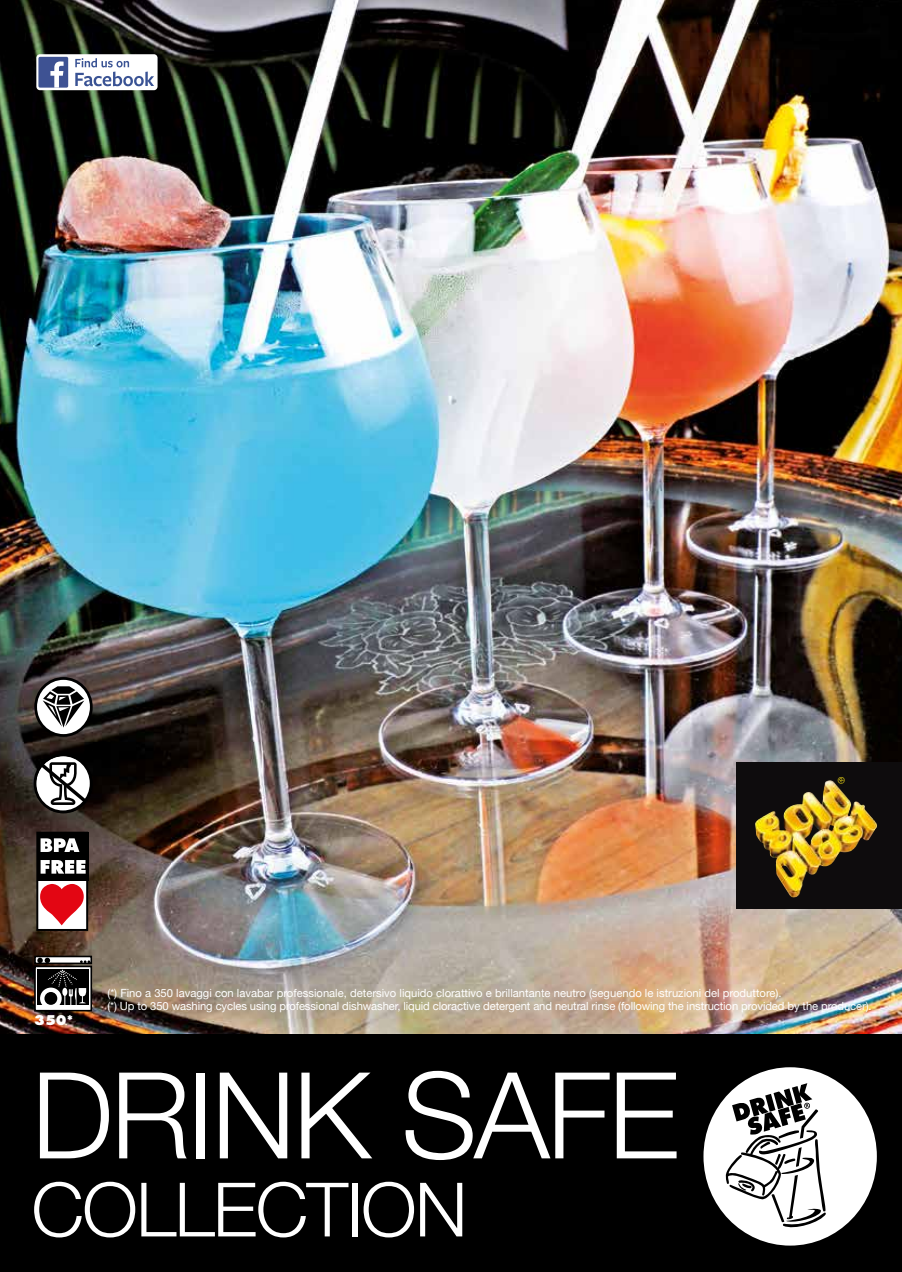
<style>
.page{position:relative;width:902px;height:1272px;background:#fff}
.page>*{position:absolute;margin:0;border:0;box-sizing:border-box;transform-origin:0 0}
.t1{font:300 120px "Helvetica Neue";letter-spacing:-.025em;color:#fff}
.t2{font:300 75px "Helvetica Neue";letter-spacing:-.025em;color:#fff}
.t3{font:800 13.05px "Futura";color:#fff}
.t4{font:11.25px/13.5px "Helvetica Neue";letter-spacing:-.01em;color:#fff}
</style>
<div class="page">
<div style="left:0;top:1033px;width:901px;height:238px;background:#000"></div>
<img style="left:0;top:0;width:901px;height:1033px">
<div style="left:36px;top:54px;width:121px;height:36px;background:#fff;border-radius:4px"></div>
<svg style="left:75px;top:58px;width:79px;height:28px"></svg>
<div style="left:38px;top:57px;width:30px;height:31px;background:#3e5293;border-radius:2px"></div>
<svg style="left:50px;top:61px;width:14px;height:27px"></svg>
<div style="left:34px;top:965px;width:58px;height:46px;border:2px solid #000"></div>
<div style="left:37px;top:968px;width:52px;height:36px;background:#000"></div>
<svg style="left:40px;top:987px;width:22px;height:22px"></svg>
<div style="left:45px;top:992px;width:11px;height:12px;background:#000;border-radius:50%"></div>
<div style="left:44px;top:991px;width:13px;height:13px;border:2px solid #000;border-radius:50%"></div>
<div style="left:35px;top:956px;width:56px;height:7px;background:#fff"></div>
<div style="left:34px;top:955px;width:58px;height:9px;border:2px solid #000"></div>
<svg style="left:80px;top:960px;width:10px;height:3px"></svg>
<svg style="left:37px;top:957px;width:13px;height:6px"></svg>
<svg style="left:48px;top:969px;width:38px;height:40px"></svg>
<div style="left:736px;top:762px;width:165px;height:147px;background:#0e0c0d"></div>
<img style="left:755px;top:780px;width:120px;height:118px">
<div style="left:703px;top:1067px;width:173px;height:178px;background:#fff;border-radius:50%"></div>
<svg style="left:725px;top:1083px;width:101px;height:147px"></svg>
<div style="left:37px;top:832px;width:50px;height:97px;background:#fff"></div>
<div style="left:36px;top:831px;width:52px;height:99px;border:2px solid #000"></div>
<div style="left:38px;top:831px;width:50px;height:49px;background:#000"></div>
<svg style="left:41px;top:838px;width:38px;height:14px"></svg>
<svg style="left:41px;top:860px;width:45px;height:13px"></svg>
<svg style="left:40px;top:883px;width:44px;height:42px"></svg>
<svg style="left:35px;top:755px;width:57px;height:57px"></svg>
<div style="left:34px;top:753px;width:58px;height:60px;border:3px solid #000;border-radius:50%"></div>
<svg style="left:37px;top:760px;width:53px;height:45px"></svg>
<svg style="left:35px;top:678px;width:56px;height:57px"></svg>
<div style="left:34px;top:677px;width:59px;height:59px;border:3px solid #000;border-radius:50%"></div>
<svg style="left:43px;top:686px;width:41px;height:41px"></svg>
<svg style="left:836px;top:780px;width:10px;height:5px"></svg>
<p class="t3" style="left:34px;top:1011px;width:40px">350*</p>
<p class="t4" style="left:107px;top:986px;width:765px">(*) Fino a 350 lavaggi con lavabar professionale, detersivo liquido clorattivo e brillantante neutro (seguendo le istruzioni del produttore).<br>(*) Up to 350 washing cycles using professional dishwasher, liquid cloractive detergent and neutral rinse (following the instruction provided by the producer).</p>
<h1 class="t1" style="left:31px;top:1018px;width:649px">DRINK SAFE</h1>
<h2 class="t2" style="left:31px;top:1149px;width:438px">COLLECTION</h2>
</div>
